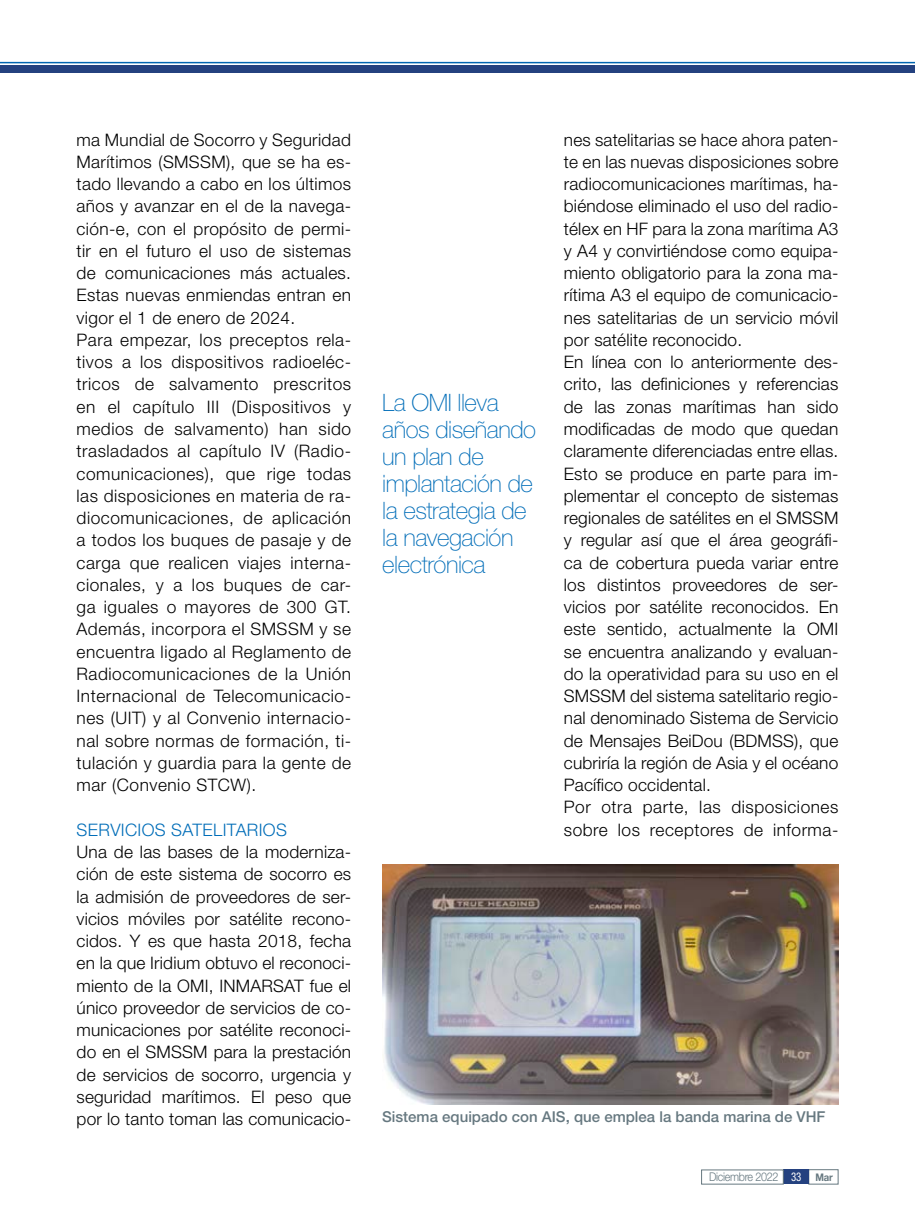
<style>
.page{position:relative;width:915px;height:1212px;background:#fff}
.page>*{position:absolute;margin:0;border:0;box-sizing:border-box;transform-origin:0 0}
.texto_frases_destaca{font:100 24px/27px "Helvetica Neue LT Std";letter-spacing:-.02em;color:#006db8}
.Texto{font:300 17.25px/22.2px "Helvetica Neue LT Std";letter-spacing:.01em;color:#000;text-align:justify}
.Texto-2{font:300 17.25px/22.2px "Helvetica Neue LT Std";letter-spacing:.03em;color:#000}
.Texto-3{font:300 17.25px "Helvetica Neue LT Std";letter-spacing:.02em;color:#006db8}
.t1{font:500 15px "Helvetica Neue LT Std";color:#667880}
.t2{font:300 12px "Helvetica Neue LT Std";letter-spacing:-.03em;color:#667880;scale:.9 1}
.t3{font:700 10.5px "Helvetica Neue LT Std";color:#667880;scale:.9 1}
.s1{font-weight:400;font-stretch:condensed;font-size:12px;color:#fff}
</style>
<div class="page">
<div style="left:808px;top:1169px;width:30px;height:15px;border:1px solid #667880"></div>
<div style="left:783px;top:1169px;width:25px;height:15px;background:#24417f"></div>
<hr style="left:0;top:62px;width:914px;height:1px;background:#0065b0">
<div style="left:0;top:65px;width:914px;height:8px;background:#24417f"></div>
<img style="left:382px;top:864px;width:456px;height:240px">
<p class="Texto" style="left:77px;top:128px;width:276px">ma Mundial de Socorro y Seguridad Marítimos (SMSSM), que se ha es&shy;tado llevando a cabo en los últimos años y avanzar en el de la navega&shy;ción-e, con el propósito de permi&shy;tir en el futuro el uso de sistemas de comunicaciones más actuales.<br>Estas nuevas enmiendas entran en vigor el 1 de enero de 2024.</p>
<p class="Texto" style="left:77px;top:328px;width:276px">Para empezar, los preceptos rela&shy;tivos a los dispositivos radioeléc&shy;tricos de salvamento prescritos en el capítulo III (Dispositivos y medios de salvamento) han sido trasladados al capítulo IV (Radio&shy;comunicaciones), que rige todas las disposiciones en materia de ra&shy;diocomunicaciones, de aplicación a todos los buques de pasaje y de carga que realicen viajes interna&shy;cionales, y a los buques de car&shy;ga iguales o mayores de 300 GT.<br>Además, incorpora el SMSSM y se encuentra ligado al Reglamento de Radiocomunicaciones de la Unión Internacional de Telecomunicacio&shy;nes (UIT) y al Convenio internacio&shy;nal sobre normas de formación, ti&shy;tulación y guardia para la gente de mar (Convenio STCW).</p>
<p class="Texto-3" style="left:77px;top:819px;width:212px">SERVICIOS SATELITARIOS</p>
<p class="Texto" style="left:77px;top:840px;width:276px">Una de las bases de la moderniza&shy;ción de este sistema de socorro es la admisión de proveedores de ser&shy;vicios móviles por satélite recono&shy;cidos. Y es que hasta 2018, fecha en la que Iridium obtuvo el reconoci&shy;miento de la OMI, INMARSAT fue el único proveedor de servicios de co&shy;municaciones por satélite reconoci&shy;do en el SMSSM para la prestación de servicios de socorro, urgencia y seguridad marítimos. El peso que por lo tanto toman las comunicacio-</p>
<p class="texto_frases_destaca" style="left:382px;top:389px;width:155px">La OMI lleva años diseñando un plan de implantación de la estrategia de la navegación electrónica</p>
<p class="Texto" style="left:563px;top:128px;width:276px">nes satelitarias se hace ahora paten&shy;te en las nuevas disposiciones sobre radiocomunicaciones marítimas, ha&shy;biéndose eliminado el uso del radio&shy;télex en HF para la zona marítima A3 y A4 y convirtiéndose como equipa&shy;miento obligatorio para la zona ma&shy;rítima A3 el equipo de comunicacio&shy;nes satelitarias de un servicio móvil por satélite reconocido.</p>
<p class="Texto" style="left:563px;top:351px;width:276px">En línea con lo anteriormente des&shy;crito, las definiciones y referencias de las zonas marítimas han sido modificadas de modo que quedan claramente diferenciadas entre ellas.<br>Esto se produce en parte para im&shy;plementar el concepto de sistemas regionales de satélites en el SMSSM y regular así que el área geográfi&shy;ca de cobertura pueda variar entre los distintos proveedores de ser&shy;vicios por satélite reconocidos. En este sentido, actualmente la OMI se encuentra analizando y evaluan&shy;do la operatividad para su uso en el SMSSM del sistema satelitario regio&shy;nal denominado Sistema de Servicio de Mensajes BeiDou (BDMSS), que cubriría la región de Asia y el océano Pacífico occidental.</p>
<p class="Texto-2" style="left:563px;top:796px;width:276px">Por otra parte, las disposiciones sobre los receptores de informa-</p>
<p class="t1" style="left:382px;top:1108px;width:444px">Sistema equipado con AIS, que emplea la banda marina de VHF</p>
<p class="t2" style="left:708px;top:1169px;width:79px">Diciembre 2022</p>
<p class="t3" style="left:790px;top:1171px;width:48px"><span class="s1">33</span> Mar</p>
</div>
